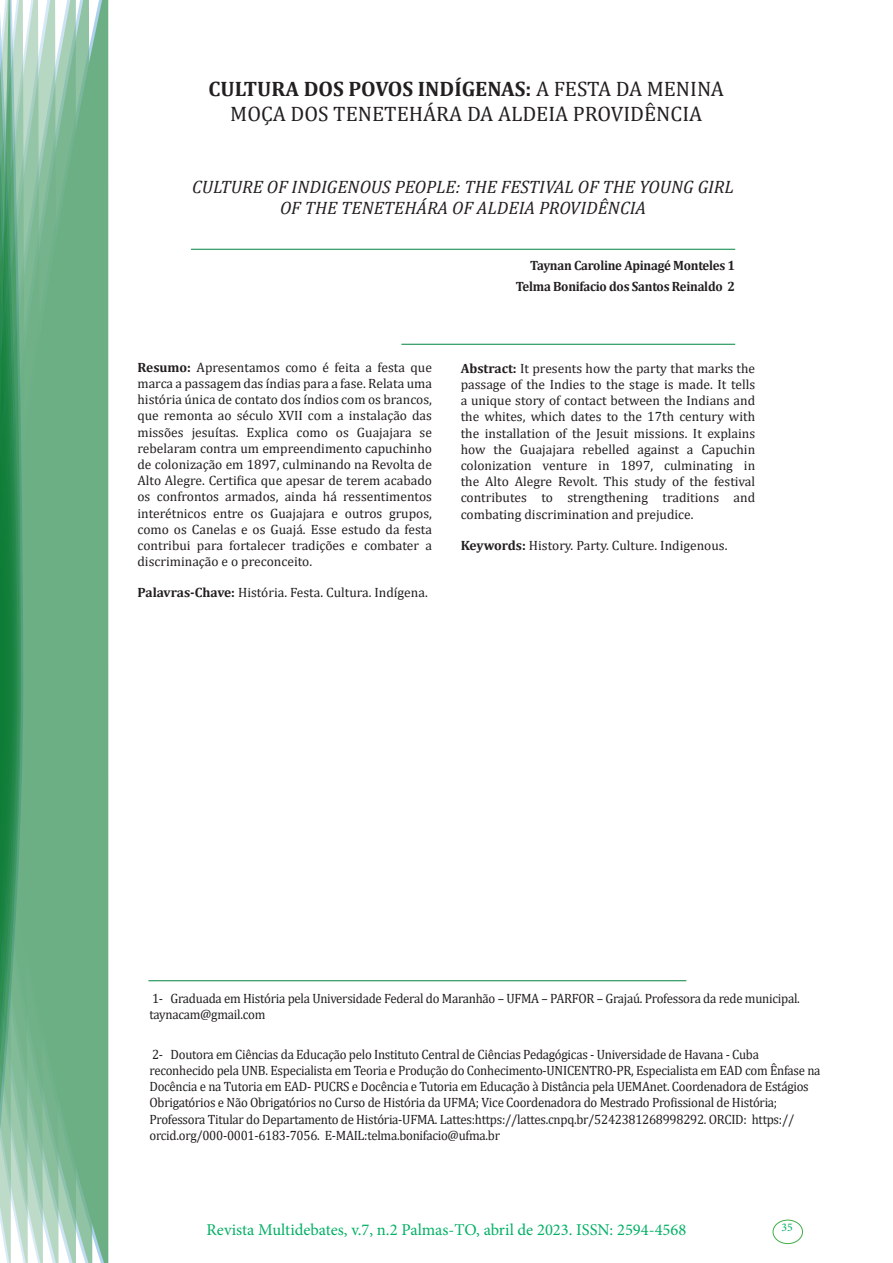
<style>
.page{position:relative;width:893px;height:1263px;background:#fff}
.page>*{position:absolute;margin:0;border:0;box-sizing:border-box;transform-origin:0 0}
.t1{font:21px/25.2px "Cambria";color:#231f20;text-align:center}
.t2{font:italic 18px/21.6px "Cambria";color:#231f20;text-align:center}
.t3{font:16.5px "Minion Pro";color:#00b064}
.No_Spacing{font:13.5px/16.2px "Cambria";color:#231f20;text-align:justify}
.Currículo{font:13.5px/16.2px "Cambria";letter-spacing:-.02em;color:#231f20;scale:.95 1}
.Autores{font:700 13.5px "Cambria";letter-spacing:-.02em;color:#231f20;scale:.95 1}
.t4{font:11.7px "Minion Pro";color:#00b064}
.s1{font-weight:700}
</style>
<div class="page">
<div style="left:95px;top:0;width:14px;height:1263px;background:#6caf84"></div>
<svg style="left:79px;top:0;width:16px;height:1263px;background:#71b289"></svg>
<svg style="left:62px;top:0;width:17px;height:1263px;background:#75b48c"></svg>
<svg style="left:45px;top:0;width:17px;height:1263px;background:#7cb792"></svg>
<svg style="left:30px;top:0;width:15px;height:1263px;background:#80ba96"></svg>
<svg style="left:0;top:0;width:30px;height:1263px;background:#61a97f"></svg>
<div style="left:772px;top:1219px;width:31px;height:25px;border:1px solid #40ae49;border-radius:50%"></div>
<hr style="left:148px;top:980px;width:538px;height:1px;background:#008540">
<hr style="left:191px;top:249px;width:544px;height:1px;background:#008540">
<hr style="left:401px;top:344px;width:334px;height:1px;background:#008540">
<p class="t1" style="left:209px;top:76px;width:517px"><span class="s1">CULTURA DOS POVOS INDÍGENAS:</span> A FESTA DA MENINA<br>MOÇA DOS TENETEHÁRA DA ALDEIA PROVIDÊNCIA</p>
<p class="t2" style="left:192px;top:175px;width:543px">CULTURE OF INDIGENOUS PEOPLE: THE FESTIVAL OF THE YOUNG GIRL<br>OF THE TENETEHÁRA OF ALDEIA PROVIDÊNCIA</p>
<p class="No_Spacing" style="left:137px;top:359px;width:296px"><span class="s1">Resumo:</span> Apresentamos como é feita a festa que marca a passagem das índias para a fase. Relata uma história única de contato dos índios com os brancos, que remonta ao século XVII com a instalação das missões jesuítas. Explica como os Guajajara se rebelaram contra um empreendimento capuchinho de colonização em 1897, culminando na Revolta de Alto Alegre. Certifica que apesar de terem acabado os confrontos armados, ainda há ressentimentos interétnicos entre os Guajajara e outros grupos, como os Canelas e os Guajá. Esse estudo da festa contribui para fortalecer tradições e combater a discriminação e o preconceito.</p>
<p class="No_Spacing" style="left:137px;top:585px;width:292px"><span class="s1">Palavras-Chave:</span> História. Festa. Cultura. Indígena.</p>
<p class="Autores" style="left:530px;top:256px;width:217px">Taynan Caroline Apinagé Monteles 1</p>
<p class="Autores" style="left:516px;top:277px;width:232px">Telma Bonifacio dos Santos Reinaldo 2</p>
<p class="No_Spacing" style="left:461px;top:360px;width:296px"><span class="s1">Abstract:</span> It presents how the party that marks the passage of the Indies to the stage is made. It tells a unique story of contact between the Indians and the whites, which dates to the 17th century with the installation of the Jesuit missions. It explains how the Guajajara rebelled against a Capuchin colonization venture in 1897, culminating in the Alto Alegre Revolt. This study of the festival contributes to strengthening traditions and combating discrimination and prejudice.</p>
<p class="No_Spacing" style="left:461px;top:537px;width:268px"><span class="s1">Keywords:</span> History. Party. Culture. Indigenous.</p>
<p class="Currículo" style="left:149px;top:990px;width:686px">1- Graduada em História pela Universidade Federal do Maranhão – UFMA – PARFOR – Grajaú. Professora da rede municipal. taynacam@gmail.com</p>
<p class="Currículo" style="left:149px;top:1046px;width:708px">2- Doutora em Ciências da Educação pelo Instituto Central de Ciências Pedagógicas - Universidade de Havana - Cuba reconhecido pela UNB. Especialista em Teoria e Produção do Conhecimento-UNICENTRO-PR, Especialista em EAD com Ênfase na Docência e na Tutoria em EAD- PUCRS e Docência e Tutoria em Educação à Distância pela UEMAnet. Coordenadora de Estágios Obrigatórios e Não Obrigatórios no Curso de História da UFMA; Vice Coordenadora do Mestrado Profissional de História; Professora Titular do Departamento de História-UFMA. Lattes:https://lattes.cnpq.br/5242381268998292. ORCID: https:// orcid.org/000-0001-6183-7056. E-MAIL:telma.bonifacio@ufma.br</p>
<p class="t3" style="left:207px;top:1218px;width:481px">Revista Multidebates, v.7, n.2 Palmas-TO, abril de 2023. ISSN: 2594-4568</p>
<p class="t4" style="left:781px;top:1219px;width:13px">35</p>
</div>
